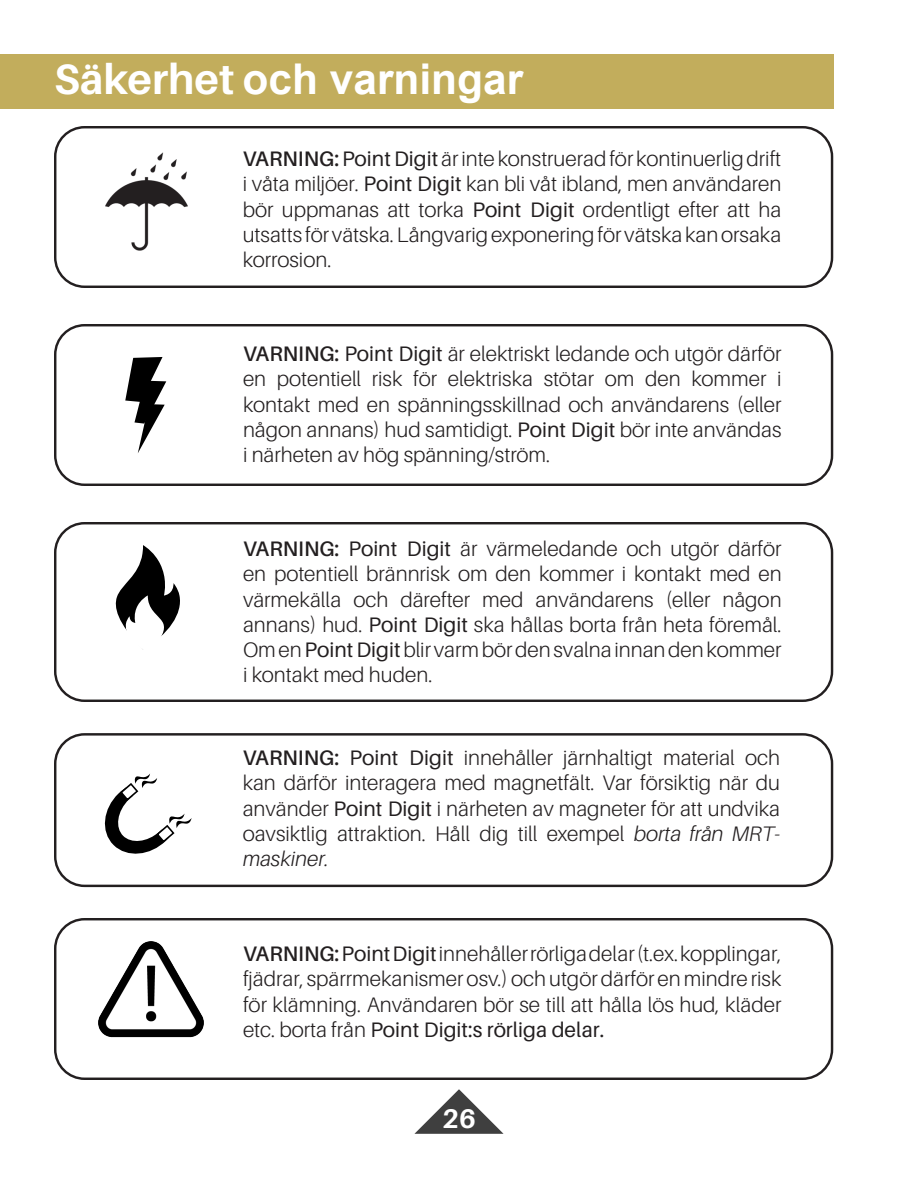
<style>
.page{position:relative;width:918px;height:1188px;background:#fff}
.page>*{position:absolute;margin:0;border:0;box-sizing:border-box;transform-origin:0 0}
.regular_paragraph{font:700 42.45px "Arial";color:#fff}
.Paragraph_Style_1{font:700 27px "Aileron";color:#fff}
.Paragraph_Style_1-2{font:300 21px/25.2px "Aileron";color:#231f20;text-align:justify}
.s1{font-family:"Aileron"}
.s2{font-weight:600}
.s3{font-weight:400}
.s4{font-style:italic}
</style>
<div class="page">
<div style="left:0;top:54px;width:833px;height:55px;background:#c2ad5c"></div>
<div style="left:54px;top:126px;width:779px;height:162px;border:2px solid #231f20;border-radius:29px"></div>
<img style="left:105px;top:153px;width:82px;height:98px">
<div style="left:54px;top:324px;width:779px;height:162px;border:2px solid #231f20;border-radius:29px"></div>
<svg style="left:125px;top:357px;width:41px;height:96px"></svg>
<div style="left:54px;top:522px;width:779px;height:180px;border:2px solid #231f20;border-radius:29px"></div>
<div style="left:54px;top:733px;width:779px;height:154px;border:2px solid #231f20;border-radius:29px"></div>
<svg style="left:115px;top:545px;width:65px;height:105px"></svg>
<svg style="left:104px;top:773px;width:88px;height:81px"></svg>
<div style="left:54px;top:918px;width:779px;height:162px;border:2px solid #231f20;border-radius:29px"></div>
<img style="left:98px;top:942px;width:105px;height:96px">
<svg style="left:414px;top:1089px;width:90px;height:45px"></svg>
<p class="regular_paragraph" style="left:54px;top:49px;width:471px"><span class="s1">Säkerhet</span> och varningar</p>
<p class="Paragraph_Style_1-2" style="left:243px;top:147px;width:540px"><span class="s2">VARNING:</span><span class="s3">Point Digit</span> är inte konstruerad för kontinuerlig drift i våta miljöer. <span class="s3">Point Digit</span> kan bli våt ibland, men användaren bör uppmanas att torka <span class="s3">Point Digit</span> ordentligt efter att ha utsatts för vätska. Långvarig exponering för vätska kan orsaka korrosion.</p>
<p class="Paragraph_Style_1-2" style="left:243px;top:342px;width:540px"><span class="s2">VARNING:</span> <span class="s3">Point Digit</span> är elektriskt ledande och utgör därför en potentiell risk för elektriska stötar om den kommer i kontakt med en spänningsskillnad och användarens (eller någon annans) hud samtidigt. <span class="s3">Point Digit</span> bör inte användas i närheten av hög spänning/ström.</p>
<p class="Paragraph_Style_1-2" style="left:243px;top:537px;width:540px"><span class="s2">VARNING:</span> <span class="s3">Point Digit</span> är värmeledande och utgör därför en potentiell brännrisk om den kommer i kontakt med en värmekälla och därefter med användarens (eller någon annans) hud. <span class="s3">Point Digit</span> ska hållas borta från heta föremål.<br>Om en <span class="s3">Point Digit</span> blir varm bör den svalna innan den kommer i kontakt med huden.</p>
<p class="Paragraph_Style_1-2" style="left:243px;top:745px;width:539px"><span class="s2">VARNING:</span> <span class="s3">Point Digit</span> innehåller järnhaltigt material och kan därför interagera med magnetfält. Var försiktig när du använder <span class="s3">Point Digit</span> i närheten av magneter för att undvika oavsiktlig attraktion. Håll dig till exempel <span class="s4">borta från MRT&shy;maskiner.</span></p>
<p class="Paragraph_Style_1-2" style="left:243px;top:942px;width:540px"><span class="s2">VARNING:</span><span class="s3">Point Digit</span> innehåller rörliga delar (t.ex. kopplingar, fjädrar, spärrmekanismer osv.) och utgör därför en mindre risk för klämning. Användaren bör se till att hålla lös hud, kläder etc. borta från <span class="s3">Point Digit:s rörliga delar.</span></p>
<p class="Paragraph_Style_1" style="left:442px;top:1103px;width:35px">26</p>
</div>
